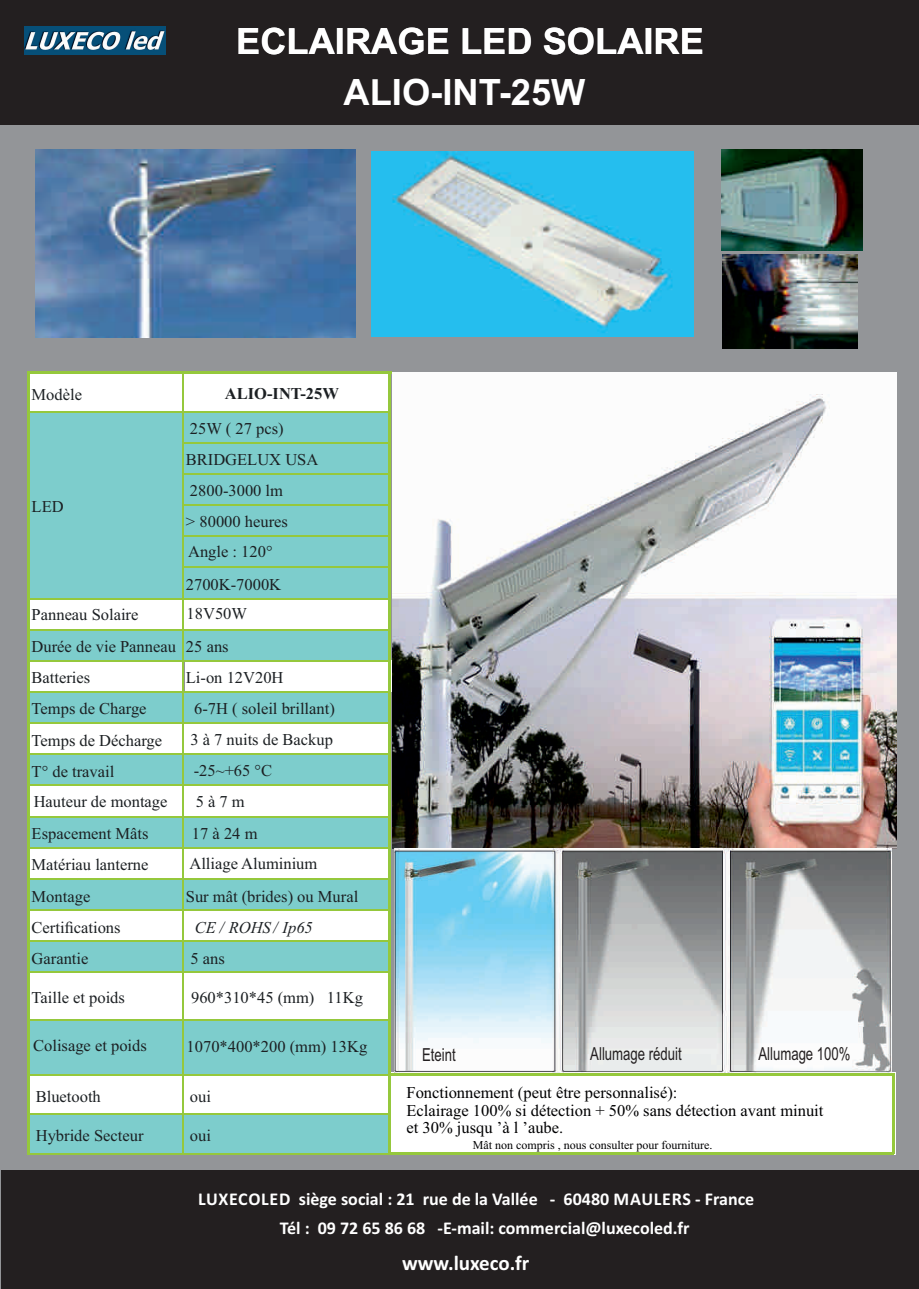
<style>
.page{position:relative;width:919px;height:1289px;background:#fff}
.page>*{position:absolute;margin:0;border:0;box-sizing:border-box;transform-origin:0 0}
.t1{font:700 36.3px/51.2px "Arial";color:#fff;text-align:center}
.t2{font:700 21px "Calibri";color:#fff}
.t3{font:700 18px/29.2px "Calibri";color:#fff}
.t4{font:17.85px "Arial";color:#231f20;scale:.73 1}
.t5{font:16.5px/31px "Times New Roman";color:#1c2023}
.t6{font:16.5px/17.4px "Times New Roman";color:#000002}
.t7{font:700 16.5px "Times New Roman";color:#1c2023}
.t8{font:italic 16.5px "Times New Roman";color:#1c2023}
.t9{font:12px "Times New Roman";color:#000002}
</style>
<div class="page">
<div style="left:0;top:0;width:918px;height:1288px;background:#939598"></div>
<div style="left:29px;top:374px;width:155px;height:38px;background:#fff"></div>
<div style="left:183px;top:374px;width:208px;height:38px;background:#fff"></div>
<div style="left:29px;top:599px;width:155px;height:31px;background:#fff"></div>
<div style="left:183px;top:599px;width:208px;height:31px;background:#fff"></div>
<div style="left:29px;top:661px;width:155px;height:31px;background:#fff"></div>
<div style="left:185px;top:660px;width:208px;height:32px;background:#fff"></div>
<div style="left:29px;top:723px;width:155px;height:32px;background:#fff"></div>
<div style="left:183px;top:723px;width:208px;height:32px;background:#fff"></div>
<div style="left:29px;top:785px;width:155px;height:32px;background:#fff"></div>
<div style="left:183px;top:785px;width:208px;height:32px;background:#fff"></div>
<div style="left:29px;top:848px;width:155px;height:31px;background:#fff"></div>
<div style="left:183px;top:848px;width:208px;height:31px;background:#fff"></div>
<div style="left:29px;top:910px;width:155px;height:31px;background:#fff"></div>
<div style="left:183px;top:910px;width:208px;height:31px;background:#fff"></div>
<div style="left:29px;top:972px;width:155px;height:48px;background:#fff"></div>
<div style="left:183px;top:972px;width:208px;height:48px;background:#fff"></div>
<div style="left:29px;top:1075px;width:155px;height:40px;background:#fff"></div>
<div style="left:183px;top:1075px;width:208px;height:40px;background:#fff"></div>
<div style="left:390px;top:1071px;width:505px;height:83px;background:#fff"></div>
<div style="left:29px;top:412px;width:155px;height:187px;background:#7dcdcc"></div>
<div style="left:183px;top:412px;width:208px;height:31px;background:#7dcdcc"></div>
<div style="left:183px;top:443px;width:208px;height:31px;background:#7dcdcc"></div>
<div style="left:183px;top:474px;width:208px;height:32px;background:#7dcdcc"></div>
<div style="left:183px;top:505px;width:208px;height:32px;background:#7dcdcc"></div>
<div style="left:183px;top:536px;width:208px;height:32px;background:#7dcdcc"></div>
<div style="left:183px;top:567px;width:208px;height:32px;background:#7dcdcc"></div>
<div style="left:29px;top:630px;width:155px;height:31px;background:#7dcdcc"></div>
<div style="left:183px;top:630px;width:208px;height:31px;background:#7dcdcc"></div>
<div style="left:29px;top:692px;width:155px;height:31px;background:#7dcdcc"></div>
<div style="left:183px;top:692px;width:208px;height:31px;background:#7dcdcc"></div>
<div style="left:29px;top:754px;width:155px;height:32px;background:#7dcdcc"></div>
<div style="left:183px;top:754px;width:208px;height:32px;background:#7dcdcc"></div>
<div style="left:29px;top:817px;width:155px;height:31px;background:#7dcdcc"></div>
<div style="left:183px;top:817px;width:208px;height:31px;background:#7dcdcc"></div>
<div style="left:29px;top:879px;width:155px;height:31px;background:#7dcdcc"></div>
<div style="left:183px;top:879px;width:208px;height:31px;background:#7dcdcc"></div>
<div style="left:29px;top:941px;width:155px;height:32px;background:#7dcdcc"></div>
<div style="left:183px;top:941px;width:208px;height:32px;background:#7dcdcc"></div>
<div style="left:29px;top:1020px;width:155px;height:55px;background:#7dcdcc"></div>
<div style="left:183px;top:1020px;width:208px;height:55px;background:#7dcdcc"></div>
<div style="left:29px;top:1114px;width:155px;height:40px;background:#7dcdcc"></div>
<div style="left:183px;top:1114px;width:208px;height:40px;background:#7dcdcc"></div>
<hr style="left:29px;top:371px;width:362px;height:3px;background:#95c83c">
<hr style="left:29px;top:411px;width:359px;height:1px;background:#95c83c">
<hr style="left:182px;top:442px;width:206px;height:1px;background:#95c83c">
<hr style="left:182px;top:473px;width:206px;height:1px;background:#95c83c">
<hr style="left:182px;top:504px;width:206px;height:2px;background:#95c83c">
<hr style="left:182px;top:535px;width:206px;height:2px;background:#95c83c">
<hr style="left:182px;top:566px;width:206px;height:2px;background:#95c83c">
<hr style="left:29px;top:597px;width:359px;height:2px;background:#95c83c">
<hr style="left:29px;top:629px;width:359px;height:1px;background:#95c83c">
<hr style="left:29px;top:660px;width:359px;height:1px;background:#95c83c">
<hr style="left:29px;top:691px;width:359px;height:1px;background:#95c83c">
<hr style="left:29px;top:722px;width:359px;height:1px;background:#95c83c">
<hr style="left:29px;top:753px;width:359px;height:2px;background:#95c83c">
<hr style="left:29px;top:784px;width:359px;height:2px;background:#95c83c">
<hr style="left:29px;top:815px;width:359px;height:2px;background:#95c83c">
<hr style="left:29px;top:847px;width:359px;height:1px;background:#95c83c">
<hr style="left:29px;top:878px;width:359px;height:1px;background:#95c83c">
<hr style="left:29px;top:909px;width:359px;height:1px;background:#95c83c">
<hr style="left:29px;top:940px;width:359px;height:1px;background:#95c83c">
<hr style="left:29px;top:971px;width:359px;height:2px;background:#95c83c">
<hr style="left:29px;top:1019px;width:359px;height:1px;background:#95c83c">
<hr style="left:29px;top:1074px;width:359px;height:1px;background:#95c83c">
<hr style="left:391px;top:1073px;width:503px;height:2px;background:#95c83c">
<hr style="left:29px;top:1113px;width:359px;height:2px;background:#95c83c">
<hr style="left:29px;top:1152px;width:359px;height:2px;background:#95c83c">
<hr style="left:391px;top:1151px;width:502px;height:3px;background:#95c83c">
<hr style="left:27px;top:371px;width:2px;height:783px;background:#95c83c">
<hr style="left:182px;top:374px;width:2px;height:780px;background:#95c83c">
<hr style="left:388px;top:372px;width:3px;height:598px;background:#95c83c">
<hr style="left:388px;top:970px;width:3px;height:103px;background:#95c83c">
<hr style="left:388px;top:1073px;width:3px;height:81px;background:#95c83c">
<hr style="left:892px;top:1074px;width:3px;height:80px;background:#95c83c">
<div style="left:0;top:0;width:918px;height:125px;background:#231f20"></div>
<img style="left:392px;top:372px;width:504px;height:476px">
<img style="left:394px;top:848px;width:497px;height:224px">
<img style="left:372px;top:152px;width:321px;height:185px">
<img style="left:36px;top:149px;width:320px;height:189px">
<img style="left:722px;top:254px;width:135px;height:95px">
<img style="left:721px;top:150px;width:141px;height:100px">
<div style="left:1px;top:1170px;width:917px;height:118px;background:#231f20"></div>
<img style="left:25px;top:27px;width:140px;height:28px">
<h1 class="t1" style="left:236px;top:19px;width:469px">ECLAIRAGE LED SOLAIRE<br>ALIO-INT-25W</h1>
<p class="t5" style="left:32px;top:380px;width:52px">Modèle</p>
<p class="t7" style="left:225px;top:387px;width:115px">ALIO-INT-25W</p>
<p class="t5" style="left:32px;top:493px;width:34px">LED</p>
<p class="t5" style="left:186px;top:414px;width:134px">25W ( 27 pcs)<br>BRIDGELUX USA<br>2800-3000 lm<br>&gt; 80000 heures</p>
<p class="t5" style="left:186px;top:536px;width:97px;line-height:33.2px">Angle : 120°<br>2700K-7000K</p>
<p class="t5" style="left:32px;top:598px;width:217px;line-height:33.3px;text-indent:155px">18V50W<br>Durée de vie Panneau 25 ans</p>
<p class="t5" style="left:32px;top:664px;width:60px">Batteries</p>
<p class="t5" style="left:186px;top:664px;width:99px">Li-on 12V20H</p>
<p class="t5" style="left:32px;top:695px;width:116px">Temps de Charge</p>
<p class="t5" style="left:194px;top:695px;width:142px">6-7H ( soleil brillant)</p>
<p class="t5" style="left:32px;top:726px;width:132px">Temps de Décharge<br>T° de travail</p>
<p class="t5" style="left:34px;top:787px;width:135px">Hauteur de montage</p>
<p class="t5" style="left:196px;top:787px;width:51px">5 à 7 m</p>
<p class="t5" style="left:32px;top:819px;width:118px">Espacement Mâts</p>
<p class="t5" style="left:192px;top:819px;width:67px">17 à 24 m</p>
<p class="t5" style="left:32px;top:850px;width:118px">Matériau lanterne</p>
<p class="t5" style="left:189px;top:849px;width:129px">Alliage Aluminium</p>
<p class="t5" style="left:32px;top:882px;width:60px">Montage</p>
<p class="t5" style="left:186px;top:882px;width:174px">Sur mât (brides) ou Mural</p>
<p class="t5" style="left:32px;top:913px;width:90px">Certifications</p>
<p class="t8" style="left:195px;top:921px;width:119px">CE / ROHS / Ip65</p>
<p class="t5" style="left:32px;top:944px;width:58px">Garantie</p>
<p class="t5" style="left:190px;top:944px;width:36px">5 ans</p>
<p class="t5" style="left:32px;top:983px;width:95px">Taille et poids</p>
<p class="t5" style="left:191px;top:983px;width:173px">960*310*45 (mm) 11Kg</p>
<p class="t5" style="left:33px;top:1031px;width:115px">Colisage et poids</p>
<p class="t5" style="left:187px;top:1032px;width:182px">1070*400*200 (mm) 13Kg</p>
<p class="t5" style="left:36px;top:1082px;width:67px">Bluetooth</p>
<p class="t5" style="left:190px;top:1082px;width:23px">oui</p>
<p class="t5" style="left:36px;top:1121px;width:109px">Hybride Secteur</p>
<p class="t5" style="left:190px;top:1121px;width:23px">oui</p>
<p class="t5" style="left:32px;top:600px;width:108px">Panneau Solaire</p>
<p class="t5" style="left:190px;top:725px;width:144px">3 à 7 nuits de Backup -25~+65 °C</p>
<p class="t4" style="left:422px;top:1048px;width:48px">Eteint</p>
<p class="t4" style="left:590px;top:1046px;width:127px">Allumage réduit</p>
<p class="t4" style="left:758px;top:1046px;width:128px">Allumage 100%</p>
<p class="t6" style="left:406px;top:1085px;width:418px">Fonctionnement (peut être personnalisé):<br>Eclairage 100% si détection + 50% sans détection avant minuit et 30% jusqu ’à l ’aube.</p>
<p class="t9" style="left:472px;top:1141px;width:241px">Mât non compris , nous consulter pour fourniture.</p>
<p class="t3" style="left:280px;top:1185px;width:476px;text-indent:-82px">LUXECOLED siège social : 21 rue de la Vallée - 60480 MAULERS - France<br>Tél : 09 72 65 86 68 -E-mail: commercial@luxecoled.fr</p>
<p class="t2" style="left:402px;top:1254px;width:129px">www.luxeco.fr</p>
</div>
